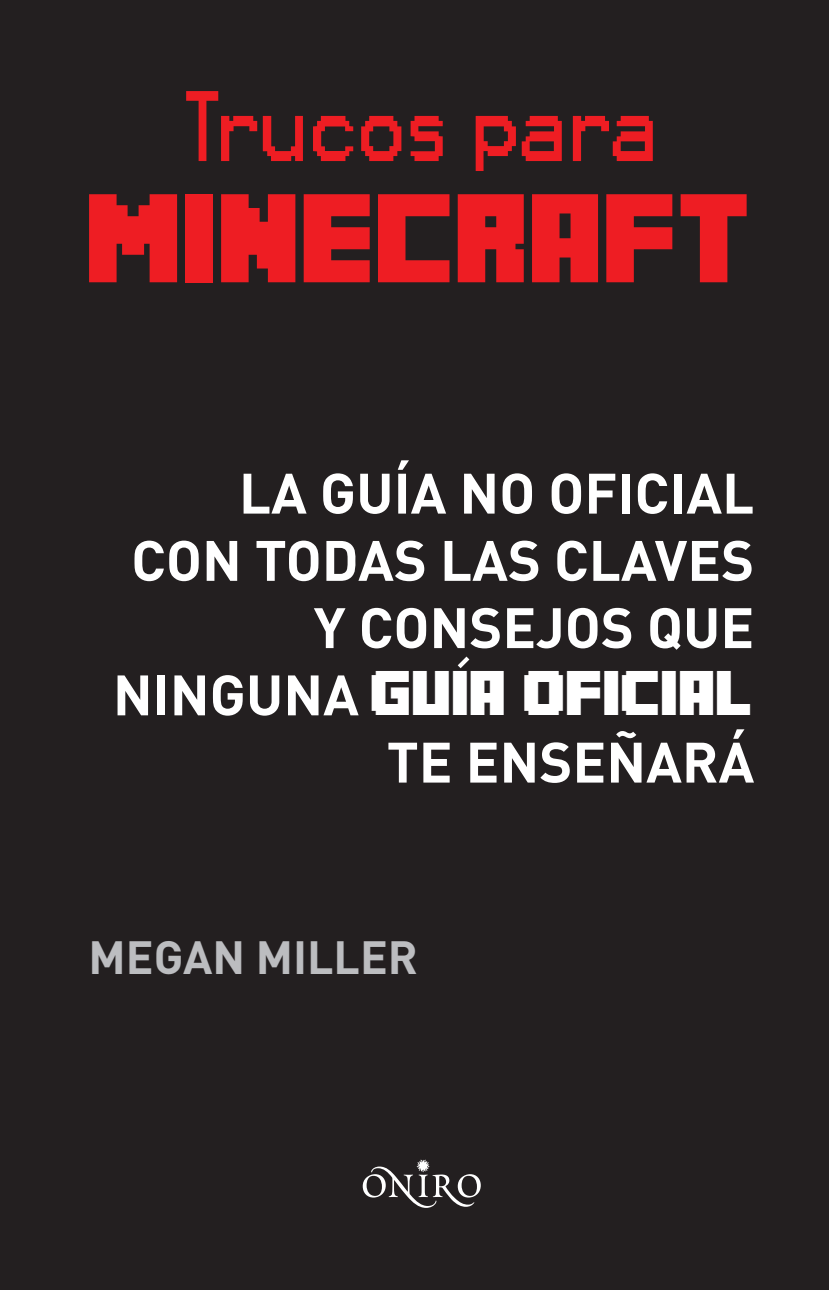
<style>
.page{position:relative;width:829px;height:1290px;background:#fff}
.page>*{position:absolute;margin:0;border:0;box-sizing:border-box;transform-origin:0 0}
.t1{font:88px "Mine Crafter 3";color:#ee1d23}
.t2{font:84.4px "Karma Suture";color:#ee1d23}
.t3{font:700 56px "DIN";color:#fff}
.t4{font:700 46px "DIN";color:#bcbdc0}
.t5{font:44px "Mine Crafter 3";color:#fff}
</style>
<div class="page">
<div style="left:0;top:0;width:829px;height:1289px;background:#231f20"></div>
<svg style="left:363px;top:1159px;width:118px;height:48px"></svg>
<h2 class="t2" style="left:184px;top:70px;width:476px">Trucos para</h2>
<h1 class="t1" style="left:89px;top:200px;width:667px">MINECRAFT</h1>
<p class="t3" style="left:239px;top:456px;width:517px">LA GUÍA NO OFICIAL</p>
<p class="t3" style="left:131px;top:524px;width:36px">CON</p>
<p class="t3" style="left:255px;top:524px;width:218px">TODAS LAS</p>
<p class="t3" style="left:554px;top:524px;width:198px">CLAVES</p>
<p class="t3" style="left:314px;top:591px;width:81px">Y CONS</p>
<p class="t3" style="left:502px;top:591px;width:253px">EJOS QUE</p>
<p class="t3" style="left:113px;top:658px;width:36px">NINGUNA</p>
<p class="t5" style="left:372px;top:674px;width:384px">GUIA OFICIAL</p>
<p class="t3" style="left:387px;top:725px;width:369px">TE ENSEÑARÁ</p>
<p class="t4" style="left:89px;top:926px;width:331px">MEGAN MILLER</p>
</div>
